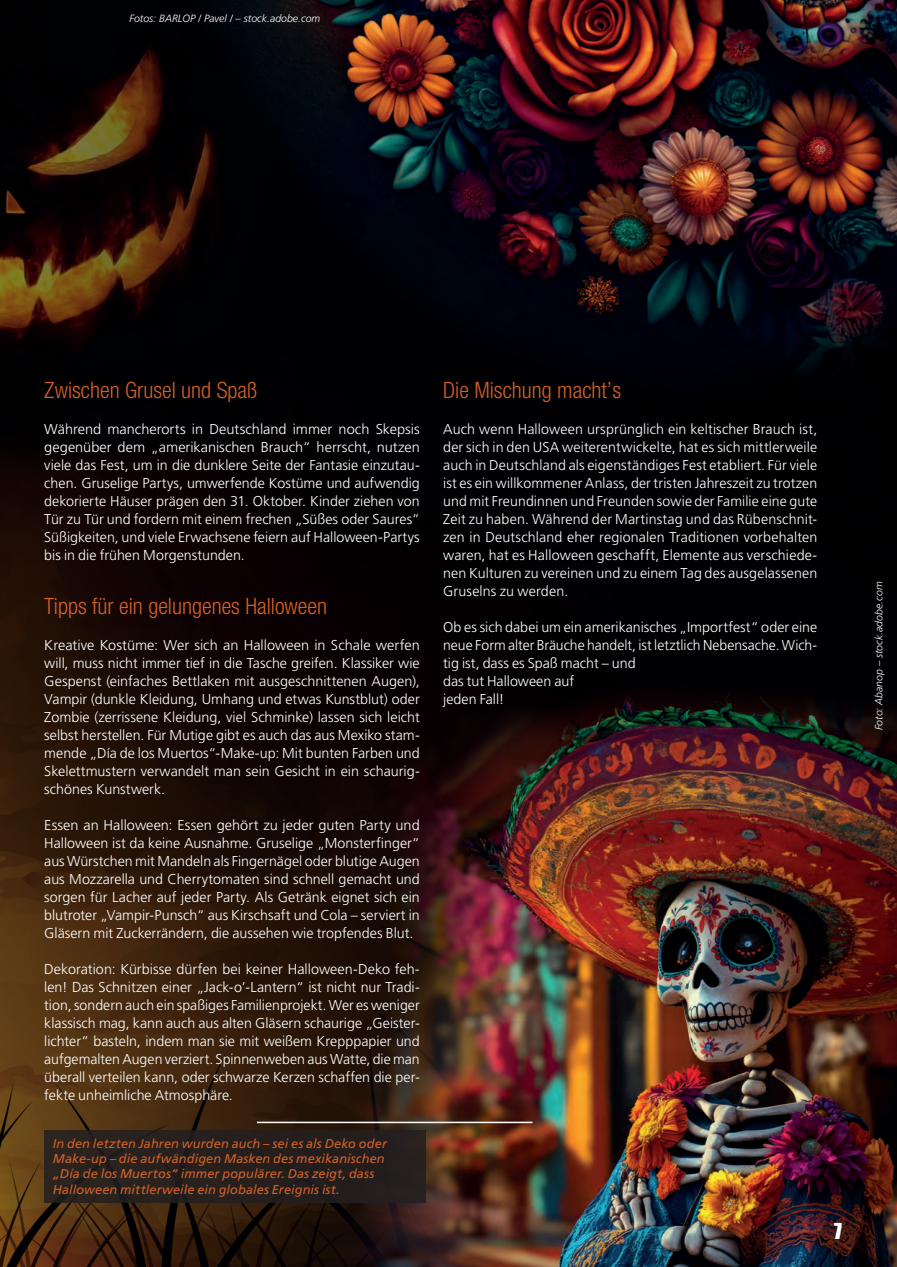
<style>
.page{position:relative;width:897px;height:1267px;background:#fff}
.page>*{position:absolute;margin:0;border:0;box-sizing:border-box;transform-origin:0 0}
.Zwischenüberschrift{font:300 condensed 22.5px "Helvetica Neue LT Pro";color:#d46127}
.Seitenzahl_ungerade{font:22.5px "Impact LT Std";color:#fff}
.Fließtext{font:300 14.25px/18px "Frutiger LT Pro";color:#fff;text-align:justify}
.BU{font:italic 12.75px/15.3px "Frutiger LT Pro";letter-spacing:.01em;color:#d46127}
.Fotonachweis{font:italic 300 10.5px "Frutiger LT Std";color:#fff}
</style>
<div class="page">
<svg style="left:0;top:859px;width:133px;height:407px;background:#503112"></svg>
<img style="left:133px;top:859px;width:763px;height:407px">
<img style="left:0;top:0;width:896px;height:859px">
<hr style="left:257px;top:1121px;width:275px;height:2px;background:#fff">
<div style="left:44px;top:1129px;width:382px;height:73px;background:#231f20"></div>
<p class="Fotonachweis" style="left:129px;top:13px;width:192px">Fotos: BARLOP / Pavel / – stock.adobe.com</p>
<p class="Zwischenüberschrift" style="left:44px;top:377px;width:214px">Zwischen Grusel und Spaß</p>
<p class="Fließtext" style="left:44px;top:420px;width:377px">Während mancherorts in Deutschland immer noch Skepsis gegenüber dem „amerikanischen Brauch“ herrscht, nutzen viele das Fest, um in die dunklere Seite der Fantasie einzutau&shy;chen. Gruselige Partys, umwerfende Kostüme und aufwendig dekorierte Häuser prägen den 31. Oktober. Kinder ziehen von Tür zu Tür und fordern mit einem frechen „Süßes oder Saures“ Süßigkeiten, und viele Erwachsene feiern auf Halloween-Partys bis in die frühen Morgenstunden.</p>
<p class="Zwischenüberschrift" style="left:44px;top:593px;width:284px">Tipps für ein gelungenes Halloween</p>
<p class="Fließtext" style="left:44px;top:636px;width:377px">Kreative Kostüme: Wer sich an Halloween in Schale werfen will, muss nicht immer tief in die Tasche greifen. Klassiker wie Gespenst (einfaches Bettlaken mit ausgeschnittenen Augen), Vampir (dunkle Kleidung, Umhang und etwas Kunstblut) oder Zombie (zerrissene Kleidung, viel Schminke) lassen sich leicht selbst herstellen. Für Mutige gibt es auch das aus Mexiko stam&shy;mende „Día de los Muertos“-Make-up: Mit bunten Farben und Skelettmustern verwandelt man sein Gesicht in ein schaurig&shy;schönes Kunstwerk.</p>
<p class="Fließtext" style="left:44px;top:816px;width:377px">Essen an Halloween: Essen gehört zu jeder guten Party und Halloween ist da keine Ausnahme. Gruselige „Monsterfinger“ aus Würstchen mit Mandeln als Fingernägel oder blutige Augen aus Mozzarella und Cherrytomaten sind schnell gemacht und sorgen für Lacher auf jeder Party. Als Getränk eignet sich ein blutroter „Vampir-Punsch“ aus Kirschsaft und Cola – serviert in Gläsern mit Zuckerrändern, die aussehen wie tropfendes Blut.</p>
<p class="Fließtext" style="left:44px;top:960px;width:377px">Dekoration: Kürbisse dürfen bei keiner Halloween-Deko feh&shy;len! Das Schnitzen einer „Jack-o’-Lantern“ ist nicht nur Tradi&shy;tion, sondern auch ein spaßiges Familienprojekt. Wer es weniger klassisch mag, kann auch aus alten Gläsern schaurige „Geister&shy;lichter“ basteln, indem man sie mit weißem Krepppapier und aufgemalten Augen verziert. Spinnenweben aus Watte, die man überall verteilen kann, oder schwarze Kerzen schaffen die per&shy;fekte unheimliche Atmosphäre.</p>
<p class="BU" style="left:53px;top:1135px;width:336px">In den letzten Jahren wurden auch – sei es als Deko oder Make-up – die aufwändigen Masken des mexikanischen „Día de los Muertos“ immer populärer. Das zeigt, dass Halloween mittlerweile ein globales Ereignis ist.</p>
<p class="Zwischenüberschrift" style="left:443px;top:377px;width:179px">Die Mischung macht’s</p>
<p class="Fließtext" style="left:443px;top:420px;width:375px">Auch wenn Halloween ursprünglich ein keltischer Brauch ist, der sich in den USA weiterentwickelte, hat es sich mittlerweile auch in Deutschland als eigenständiges Fest etabliert. Für viele ist es ein willkommener Anlass, der tristen Jahreszeit zu trotzen und mit Freundinnen und Freunden sowie der Familie eine gute Zeit zu haben. Während der Martinstag und das Rübenschnit&shy;zen in Deutschland eher regionalen Traditionen vorbehalten waren, hat es Halloween geschafft, Elemente aus verschiede&shy;nen Kulturen zu vereinen und zu einem Tag des ausgelassenen Gruselns zu werden.</p>
<p class="Fließtext" style="left:443px;top:618px;width:375px;text-align:left">Ob es sich dabei um ein amerikanisches „Importfest“ oder eine neue Form alter Bräuche handelt, ist letztlich Nebensache. Wich&shy;tig ist, dass es Spaß macht – und<br>das tut Halloween auf<br>jeden Fall!</p>
<p class="Seitenzahl_ungerade" style="left:833px;top:1218px;width:10px">7</p>
<p class="Fotonachweis" style="left:872px;top:730px;width:150px;rotate:-90deg">Foto: Abanop – stock.adobe.com</p>
</div>
